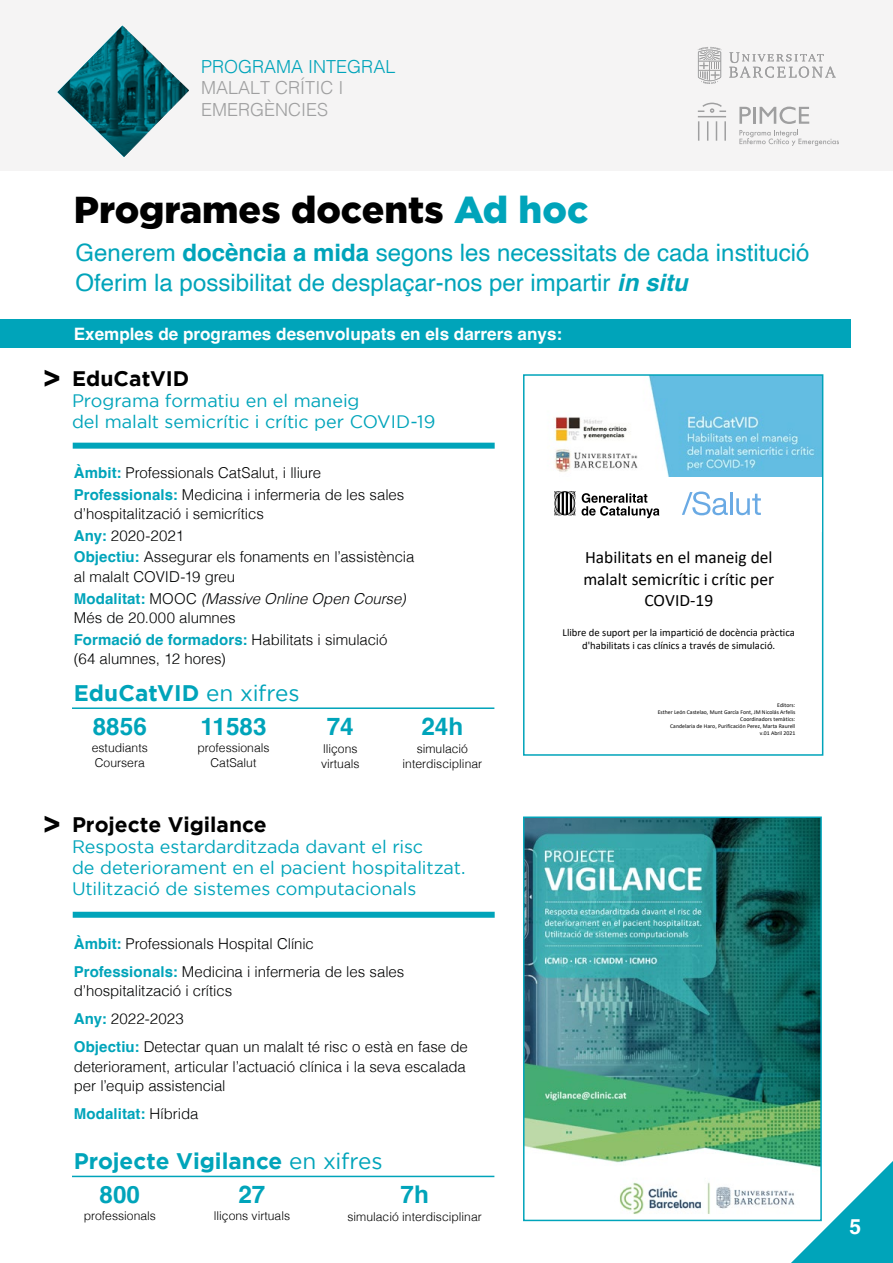
<style>
.page{position:relative;width:893px;height:1263px;background:#fff}
.page>*{position:absolute;margin:0;border:0;box-sizing:border-box;transform-origin:0 0}
.t1{font:900 37.5px "Gotham HTF";color:#000}
.t2{font:700 30px "Gotham";color:#000}
.t3{font:700 24.3px "Helvetica";color:#00a4ba}
.t4{font:24px/30px "Helvetica";color:#00a4ba}
.t5{font:700 22.5px "Gotham";color:#00a4ba}
.t6{font:700 21px "Gotham";color:#000}
.t7{font:700 21px "Helvetica";color:#fff}
.t8{font:18px/21px "Gotham";letter-spacing:-.005em;color:#00a4ba}
.t9{font:300 18px/21.6px "Helvetica";color:#9f9fa0}
.t10{font:300 18px "Helvetica";color:#00a4ba}
.t11{font:17.4px/21.3px "Calibri";color:#000;text-align:center}
.t12{font:700 17.1px "Helvetica";color:#fff}
.t13{font:300 15px/21.6px "Helvetica";letter-spacing:-.005em;color:#010202}
.t14{font:italic 300 15px/21.6px "Helvetica";letter-spacing:-.005em;color:#010202}
.t15{font:700 15px "Helvetica";letter-spacing:.01em;color:#00a4ba}
.t16{font:300 12.15px/14.5px "Helvetica";color:#000;text-align:center}
.t17{font:10.65px/13px "Calibri";color:#000;text-align:center}
.t18{font:5.85px/7.1px "Calibri";color:#000;text-align:right}
.s1{color:#00a4ba}
.s2{font-weight:700}
.s3{font-weight:700;font-style:italic}
.s4{font-weight:700;color:#00a4ba}
.s5{font-style:normal}
.s6{font-weight:700;font-style:normal;color:#00a4ba}
.s7{font-weight:400}
.s8{font-weight:300;color:#010202}
</style>
<div class="page">
<img style="left:526px;top:819px;width:293px;height:395px">
<div style="left:523px;top:816px;width:299px;height:405px;border:2px solid #00a4ba"></div>
<div style="left:0;top:319px;width:850px;height:29px;background:#00a4ba"></div>
<svg style="left:791px;top:1161px;width:102px;height:102px"></svg>
<div style="left:0;top:0;width:893px;height:170px;background:#f5f4f4"></div>
<svg style="left:729px;top:52px;width:107px;height:26px"></svg>
<svg style="left:698px;top:47px;width:24px;height:37px"></svg>
<svg style="left:57px;top:26px;width:132px;height:131px"></svg>
<svg style="left:739px;top:107px;width:100px;height:39px"></svg>
<svg style="left:698px;top:102px;width:28px;height:39px"></svg>
<hr style="left:72px;top:707px;width:422px;height:2px;background:#00a4ba">
<hr style="left:72px;top:1176px;width:422px;height:1px;background:#00a4ba">
<div style="left:73px;top:443px;width:422px;height:6px;background:#00a4ba"></div>
<div style="left:73px;top:912px;width:422px;height:6px;background:#00a4ba"></div>
<img style="left:554px;top:377px;width:266px;height:142px">
<div style="left:523px;top:374px;width:300px;height:382px;border:2px solid #00a4ba"></div>
<div style="left:667px;top:477px;width:155px;height:55px;background:#fff"></div>
<svg style="left:582px;top:493px;width:77px;height:25px"></svg>
<svg style="left:554px;top:491px;width:21px;height:25px"></svg>
<svg style="left:682px;top:491px;width:46px;height:24px"></svg>
<hr style="left:730px;top:492px;width:2px;height:23px;background:#6aaae4">
<svg style="left:736px;top:494px;width:25px;height:21px"></svg>
<p class="t10" style="left:201px;top:51px;width:196px">PROGRAMA INTEGRAL</p>
<p class="t9" style="left:201px;top:76px;width:144px">MALALT CRÍTIC I<br>EMERGÈNCIES</p>
<h2 class="t2" style="left:42px;top:361px;width:21px">&gt;</h2>
<h1 class="t1" style="left:74px;top:188px;width:516px">Programes docents <span class="s1">Ad hoc</span></h1>
<h3 class="t4" style="left:76px;top:238px;width:735px">Generem <span class="s2">docència a mida</span> segons les necessitats de cada institució<br>Oferim la possibilitat de desplaçar-nos per impartir <span class="s3">in situ</span></h3>
<p class="t12" style="left:74px;top:323px;width:490px">Exemples de programes desenvolupats en els darrers anys:</p>
<h3 class="t6" style="left:72px;top:366px;width:119px">EduCatVID</h3>
<p class="t8" style="left:72px;top:390px;width:365px">Programa formatiu en el maneig<br>del malalt semicrític i crític per COVID-19</p>
<p class="t13" style="left:74px;top:461px;width:332px"><span class="s4">Àmbit:</span> Professionals CatSalut, i lliure<br><span class="s4">Professionals:</span> Medicina i infermeria de les sales</p>
<p class="t13" style="left:74px;top:502px;width:342px">d’hospitalització i semicrítics<br><span class="s4">Any:</span> 2020-2021<br><span class="s4">Objectiu:</span> Assegurar els fonaments en l’assistència</p>
<p class="t14" style="left:74px;top:565px;width:333px"><span class="s5">al malalt COVID-19 greu<br></span><span class="s6">Modalitat:</span> <span class="s5">MOOC</span> (Massive Online Open Course)</p>
<p class="t13" style="left:74px;top:606px;width:315px">Més de 20.000 alumnes<br><span class="s4">Formació de formadors:</span> Habilitats i simulació</p>
<p class="t13" style="left:74px;top:647px;width:154px">(64 alumnes, 12 hores)</p>
<h3 class="t5" style="left:74px;top:679px;width:228px">EduCatVID <span class="s7">en xifres</span></h3>
<h3 class="t3" style="left:93px;top:712px;width:56px">8856</h3>
<h3 class="t3" style="left:200px;top:712px;width:68px">11583</h3>
<h3 class="t3" style="left:327px;top:712px;width:29px">74</h3>
<h3 class="t3" style="left:421px;top:712px;width:43px">24h</h3>
<p class="t16" style="left:197px;top:740px;width:74px">professionals<br>CatSalut</p>
<p class="t16" style="left:92px;top:740px;width:58px;text-align:left">estudiants<br>Coursera</p>
<p class="t16" style="left:321px;top:741px;width:40px;text-align:left">lliçons virtuals</p>
<p class="t16" style="left:403px;top:741px;width:81px">simulació interdisciplinar</p>
<p class="t11" style="left:583px;top:546px;width:192px">Habilitats en el maneig del malalt semicrític i crític per<br>COVID-19</p>
<p class="t17" style="left:562px;top:626px;width:234px">Llibre de suport per la impartició de docència pràctica d'habilitats i cas clínics a través de simulació.</p>
<p class="t18" style="left:658px;top:701px;width:139px">Editors:<br>Esther León Castelao, Munt García Font, JM Nicolás Arfelis<br>Coordinadors temàtics:<br>Candelaria de Haro, Purificación Perez, Marta Raurell<br>v.01 Abril 2021</p>
<h2 class="t2" style="left:42px;top:807px;width:21px">&gt;</h2>
<h3 class="t6" style="left:72px;top:812px;width:196px">Projecte Vigilance</h3>
<p class="t8" style="left:72px;top:836px;width:395px">Resposta estardarditzada davant el risc<br>de deteriorament en el pacient hospitalitzat.<br>Utilització de sistemes computacionals</p>
<p class="t13" style="left:74px;top:928px;width:332px;line-height:28px"><span class="s4">Àmbit:</span> Professionals Hospital Clínic<br><span class="s4">Professionals:</span> Medicina i infermeria de les sales</p>
<p class="t13" style="left:74px;top:976px;width:395px;line-height:28px">d’hospitalització i crítics<br><span class="s4">Any:</span> 2022-2023<br><span class="s4">Objectiu:</span> Detectar quan un malalt té risc o està en fase de</p>
<p class="t13" style="left:74px;top:1056px;width:394px;line-height:19.5px">deteriorament, articular l’actuació clínica i la seva escalada per l’equip assistencial</p>
<p class="t15" style="left:74px;top:1105px;width:126px">Modalitat: <span class="s8">Híbrida</span></p>
<h3 class="t5" style="left:74px;top:1148px;width:310px">Projecte Vigilance <span class="s7">en xifres</span></h3>
<h3 class="t3" style="left:100px;top:1179px;width:42px">800</h3>
<p class="t16" style="left:84px;top:1207px;width:74px">professionals</p>
<h3 class="t3" style="left:238px;top:1179px;width:29px">27</h3>
<p class="t16" style="left:214px;top:1207px;width:78px">lliçons virtuals</p>
<h3 class="t3" style="left:400px;top:1179px;width:30px">7h</h3>
<p class="t16" style="left:348px;top:1208px;width:136px">simulació interdisciplinar</p>
<h3 class="t7" style="left:850px;top:1214px;width:13px">5</h3>
</div>
